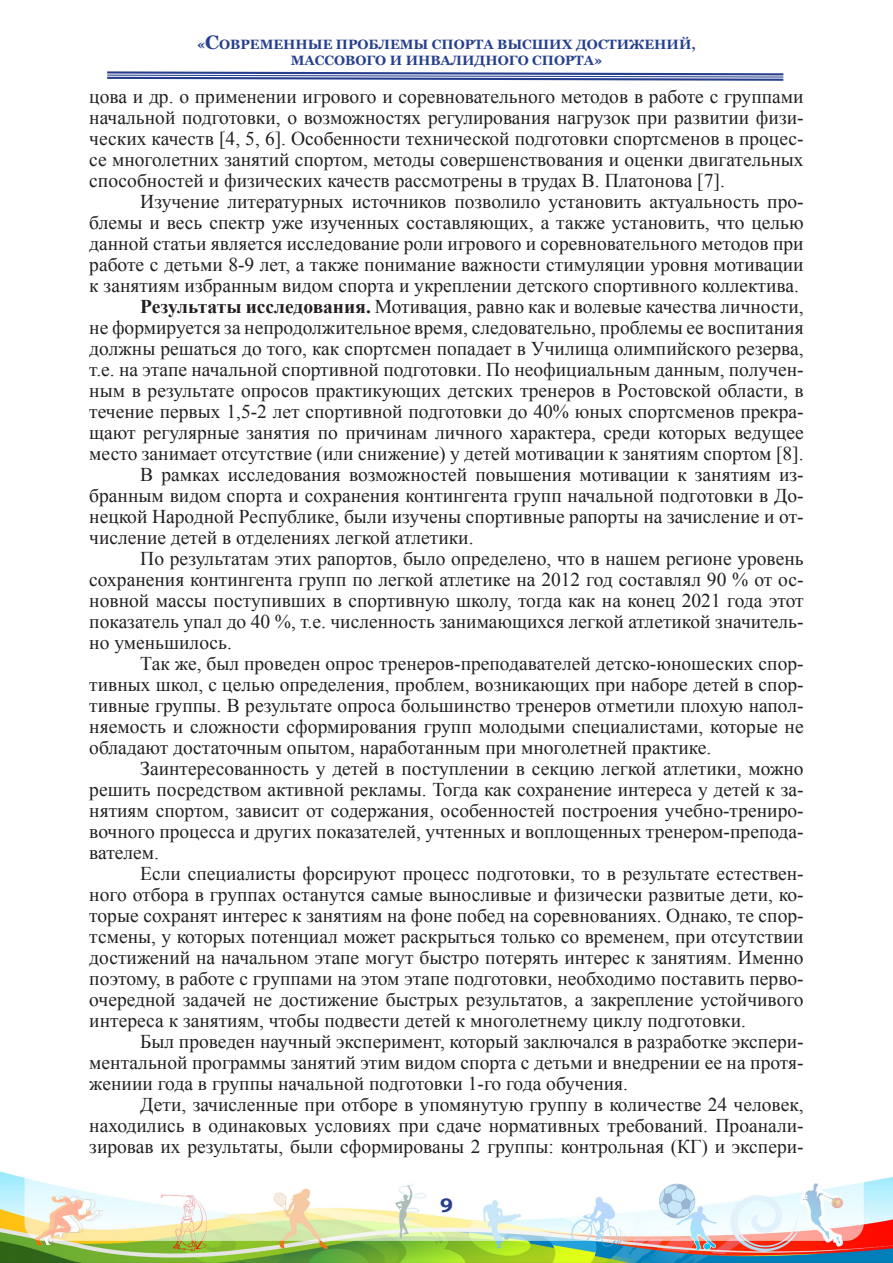
<style>
.page{position:relative;width:893px;height:1263px;background:#fff}
.page>*{position:absolute;margin:0;border:0;box-sizing:border-box;transform-origin:0 0}
.t1{font:19.5px/21px "Times New Roman";color:#231f20;text-align:justify}
.t2{font:700 19.5px "Bookman Old Style";color:#253f8e}
.t3{font:700 13.5px "Georgia";color:#253f8e}
.s1{font-size:19.5px}
.s2{font-weight:700}
</style>
<div class="page">
<img style="left:0;top:1171px;width:893px;height:92px">
<svg style="left:107px;top:71px;width:677px;height:10px"></svg>
<p class="t3" style="left:197px;top:36px;width:500px">«<span class="s1">С</span>ОВРЕМЕННЫЕ ПРОБЛЕМЫ СПОРТА ВЫСШИХ ДОСТИЖЕНИЙ,</p>
<p class="t3" style="left:291px;top:52px;width:313px">МАССОВОГО И ИНВАЛИДНОГО СПОРТА»</p>
<p class="t1" style="left:89px;top:85px;width:716px">цова и др. о применении игрового и соревновательного методов в работе с группами начальной подготовки, о возможностях регулирования нагрузок при развитии физи&shy;ческих качеств [4, 5, 6]. Особенности технической подготовки спортсменов в процес&shy;се многолетних занятий спортом, методы совершенствования и оценки двигательных способностей и физических качеств рассмотрены в трудах В. Платонова [7].</p>
<p class="t1" style="left:89px;top:190px;width:716px;text-indent:51px">Изучение литературных источников позволило установить актуальность про&shy;блемы и весь спектр уже изученных составляющих, а также установить, что целью данной статьи является исследование роли игрового и соревновательного методов при работе с детьми 8-9 лет, а также понимание важности стимуляции уровня мотивации к занятиям избранным видом спорта и укреплении детского спортивного коллектива.</p>
<p class="t1" style="left:89px;top:295px;width:716px;text-indent:51px"><span class="s2">Результаты исследования.</span> Мотивация, равно как и волевые качества личности, не формируется за непродолжительное время, следовательно, проблемы ее воспитания должны решаться до того, как спортсмен попадает в Училища олимпийского резерва, т.е. на этапе начальной спортивной подготовки. По неофициальным данным, получен&shy;ным в результате опросов практикующих детских тренеров в Ростовской области, в течение первых 1,5-2 лет спортивной подготовки до 40% юных спортсменов прекра&shy;щают регулярные занятия по причинам личного характера, среди которых ведущее место занимает отсутствие (или снижение) у детей мотивации к занятиям спортом [8].</p>
<p class="t1" style="left:89px;top:463px;width:716px;text-indent:51px">В рамках исследования возможностей повышения мотивации к занятиям из&shy;бранным видом спорта и сохранения контингента групп начальной подготовки в До&shy;нецкой Народной Республике, были изучены спортивные рапорты на зачисление и от&shy;числение детей в отделениях легкой атлетики.</p>
<p class="t1" style="left:89px;top:547px;width:716px;text-indent:51px">По результатам этих рапортов, было определено, что в нашем регионе уровень сохранения контингента групп по легкой атлетике на 2012 год составлял 90 % от ос&shy;новной массы поступивших в спортивную школу, тогда как на конец 2021 года этот показатель упал до 40 %, т.е. численность занимающихся легкой атлетикой значитель&shy;но уменьшилось.</p>
<p class="t1" style="left:89px;top:652px;width:716px;text-indent:51px">Так же, был проведен опрос тренеров-преподавателей детско-юношеских спор&shy;тивных школ, с целью определения, проблем, возникающих при наборе детей в спор&shy;тивные группы. В результате опроса большинство тренеров отметили плохую напол&shy;няемость и сложности сформирования групп молодыми специалистами, которые не обладают достаточным опытом, наработанным при многолетней практике.</p>
<p class="t1" style="left:89px;top:757px;width:716px;text-indent:51px">Заинтересованность у детей в поступлении в секцию легкой атлетики, можно решить посредством активной рекламы. Тогда как сохранение интереса у детей к за&shy;нятиям спортом, зависит от содержания, особенностей построения учебно-трениро&shy;вочного процесса и других показателей, учтенных и воплощенных тренером-препода&shy;вателем.</p>
<p class="t1" style="left:89px;top:862px;width:716px;text-indent:51px">Если специалисты форсируют процесс подготовки, то в результате естествен&shy;ного отбора в группах останутся самые выносливые и физически развитые дети, ко&shy;торые сохранят интерес к занятиям на фоне побед на соревнованиях. Однако, те спор&shy;тсмены, у которых потенциал может раскрыться только со временем, при отсутствии достижений на начальном этапе могут быстро потерять интерес к занятиям. Именно поэтому, в работе с группами на этом этапе подготовки, необходимо поставить перво&shy;очередной задачей не достижение быстрых результатов, а закрепление устойчивого интереса к занятиям, чтобы подвести детей к многолетнему циклу подготовки.</p>
<p class="t1" style="left:89px;top:1030px;width:716px;text-indent:51px">Был проведен научный эксперимент, который заключался в разработке экспери&shy;ментальной программы занятий этим видом спорта с детьми и внедрении ее на протя&shy;жениии года в группы начальной подготовки 1-го года обучения.</p>
<p class="t1" style="left:89px;top:1093px;width:716px;text-indent:51px">Дети, зачисленные при отборе в упомянутую группу в количестве 24 человек, находились в одинаковых условиях при сдаче нормативных требований. Проанали&shy;зировав их результаты, были сформированы 2 группы: контрольная (КГ) и экспери-</p>
<p class="t2" style="left:440px;top:1191px;width:14px">9</p>
</div>
